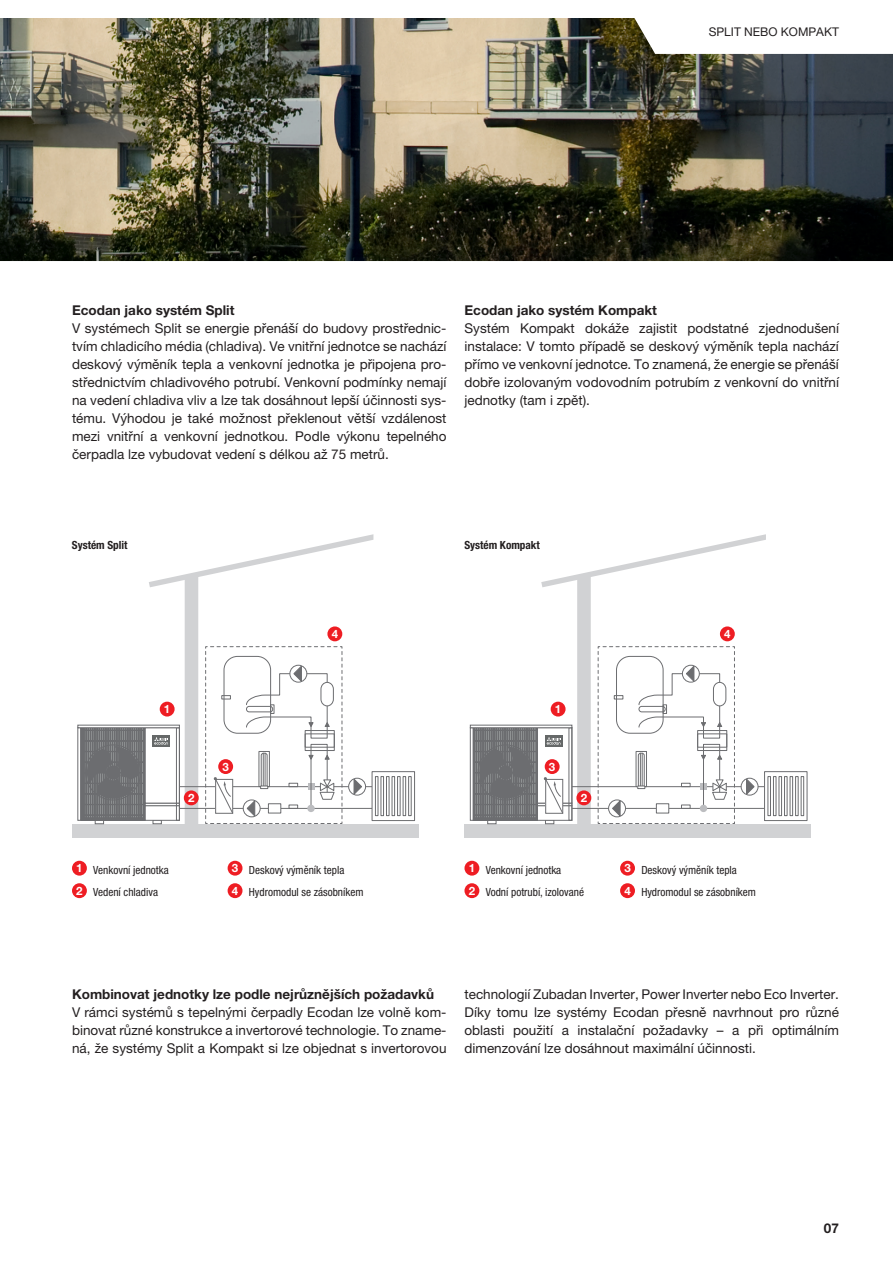
<style>
.page{position:relative;width:893px;height:1263px;background:#fff}
.page>*{position:absolute;margin:0;border:0;box-sizing:border-box;transform-origin:0 0}
.t1{font:13.5px/18px "Helvetica Neue LT Pro";color:#231f20;text-align:justify}
.t2{font:700 13.5px "Helvetica Neue LT Pro";color:#231f20}
.t3{font:12px "Helvetica Neue LT Pro";color:#231f20}
.t4{font:700 11.55px/22.5px "Helvetica Neue LT Pro";color:#fff}
.t5{font:condensed 11.25px/22.5px "Helvetica Neue LT Pro";color:#231f20}
.t6{font:700 condensed 11.25px "Helvetica Neue LT Pro";color:#231f20}
</style>
<div class="page">
<div style="left:72px;top:861px;width:15px;height:15px;background:#ee1d23;border-radius:50%"></div>
<div style="left:72px;top:883px;width:15px;height:15px;background:#ee1d23;border-radius:50%"></div>
<div style="left:464px;top:861px;width:15px;height:15px;background:#ee1d23;border-radius:50%"></div>
<div style="left:464px;top:883px;width:15px;height:15px;background:#ee1d23;border-radius:50%"></div>
<div style="left:228px;top:861px;width:14px;height:15px;background:#ee1d23;border-radius:50%"></div>
<div style="left:228px;top:883px;width:14px;height:15px;background:#ee1d23;border-radius:50%"></div>
<div style="left:620px;top:861px;width:15px;height:15px;background:#ee1d23;border-radius:50%"></div>
<div style="left:620px;top:883px;width:15px;height:15px;background:#ee1d23;border-radius:50%"></div>
<div style="left:72px;top:824px;width:347px;height:14px;background:#d1d2d4"></div>
<svg style="left:375px;top:776px;width:36px;height:41px"></svg>
<div style="left:372px;top:771px;width:43px;height:50px;border:1px solid #6c6d70"></div>
<div style="left:375px;top:776px;width:3px;height:40px;border:1px solid #6c6d70"></div>
<div style="left:381px;top:776px;width:3px;height:40px;border:1px solid #6c6d70"></div>
<div style="left:386px;top:776px;width:3px;height:40px;border:1px solid #6c6d70"></div>
<div style="left:392px;top:776px;width:3px;height:40px;border:1px solid #6c6d70"></div>
<div style="left:397px;top:776px;width:4px;height:40px;border:1px solid #6c6d70"></div>
<div style="left:403px;top:776px;width:3px;height:40px;border:1px solid #6c6d70"></div>
<div style="left:408px;top:776px;width:4px;height:40px;border:1px solid #6c6d70"></div>
<div style="left:77px;top:727px;width:4px;height:94px;border:1px solid #6c6d70"></div>
<svg style="left:79px;top:534px;width:294px;height:291px"></svg>
<div style="left:176px;top:727px;width:4px;height:94px;border:1px solid #6c6d70"></div>
<div style="left:77px;top:725px;width:103px;height:3px;border:1px solid #6c6d70"></div>
<div style="left:464px;top:824px;width:347px;height:14px;background:#d1d2d4"></div>
<svg style="left:768px;top:776px;width:37px;height:41px"></svg>
<div style="left:764px;top:771px;width:43px;height:50px;border:1px solid #6c6d70"></div>
<div style="left:767px;top:776px;width:4px;height:40px;border:1px solid #6c6d70"></div>
<div style="left:773px;top:776px;width:3px;height:40px;border:1px solid #6c6d70"></div>
<div style="left:779px;top:776px;width:3px;height:40px;border:1px solid #6c6d70"></div>
<div style="left:784px;top:776px;width:3px;height:40px;border:1px solid #6c6d70"></div>
<div style="left:790px;top:776px;width:3px;height:40px;border:1px solid #6c6d70"></div>
<div style="left:795px;top:776px;width:3px;height:40px;border:1px solid #6c6d70"></div>
<div style="left:801px;top:776px;width:3px;height:40px;border:1px solid #6c6d70"></div>
<div style="left:470px;top:727px;width:4px;height:94px;border:1px solid #6c6d70"></div>
<div style="left:470px;top:725px;width:102px;height:3px;border:1px solid #6c6d70"></div>
<svg style="left:471px;top:534px;width:295px;height:291px"></svg>
<div style="left:327px;top:626px;width:15px;height:15px;background:#ee1d23;border-radius:50%"></div>
<div style="left:720px;top:626px;width:15px;height:15px;background:#ee1d23;border-radius:50%"></div>
<div style="left:184px;top:790px;width:15px;height:15px;background:#ee1d23;border-radius:50%"></div>
<div style="left:576px;top:790px;width:15px;height:15px;background:#ee1d23;border-radius:50%"></div>
<div style="left:160px;top:702px;width:15px;height:14px;background:#ee1d23;border-radius:50%"></div>
<div style="left:551px;top:702px;width:15px;height:14px;background:#ee1d23;border-radius:50%"></div>
<div style="left:218px;top:759px;width:15px;height:15px;background:#ee1d23;border-radius:50%"></div>
<div style="left:545px;top:759px;width:15px;height:15px;background:#ee1d23;border-radius:50%"></div>
<img style="left:0;top:18px;width:893px;height:243px">
<svg style="left:627px;top:18px;width:266px;height:36px"></svg>
<p class="t3" style="left:709px;top:25px;width:132px">SPLIT NEBO KOMPAKT</p>
<p class="t2" style="left:72px;top:302px;width:164px">Ecodan jako systém Split</p>
<p class="t1" style="left:72px;top:319px;width:376px">V systémech Split se energie přenáší do budovy prostřednic&shy;tvím chladicího média (chladiva). Ve vnitřní jednotce se nachází deskový výměník tepla a venkovní jednotka je připojena pro&shy;střednictvím chladivového potrubí. Venkovní podmínky nemají na vedení chladiva vliv a lze tak dosáhnout lepší účinnosti sys&shy;tému. Výhodou je také možnost překlenout větší vzdálenost mezi vnitřní a venkovní jednotkou. Podle výkonu tepelného čerpadla lze vybudovat vedení s délkou až 75 metrů.</p>
<p class="t2" style="left:464px;top:302px;width:194px">Ecodan jako systém Kompakt</p>
<p class="t1" style="left:464px;top:319px;width:376px">Systém Kompakt dokáže zajistit podstatné zjednodušení instalace: V tomto případě se deskový výměník tepla nachází přímo ve venkovní jednotce. To znamená, že energie se přenáší dobře izolovaným vodovodním potrubím z venkovní do vnitřní jednotky (tam i zpět).</p>
<p class="t6" style="left:72px;top:538px;width:57px">Systém Split</p>
<p class="t6" style="left:464px;top:538px;width:77px">Systém Kompakt</p>
<p class="t4" style="left:332px;top:622px;width:8px">4</p>
<p class="t4" style="left:724px;top:622px;width:8px">4</p>
<p class="t4" style="left:164px;top:698px;width:8px">1</p>
<p class="t4" style="left:555px;top:698px;width:8px">1</p>
<p class="t4" style="left:222px;top:755px;width:8px">3</p>
<p class="t4" style="left:549px;top:755px;width:8px">3</p>
<p class="t4" style="left:188px;top:786px;width:8px">2</p>
<p class="t4" style="left:581px;top:786px;width:8px">2</p>
<p class="t4" style="left:232px;top:857px;width:8px">3<br>4</p>
<p class="t4" style="left:624px;top:857px;width:8px">3<br>4</p>
<p class="t4" style="left:76px;top:857px;width:8px">1<br>2</p>
<p class="t4" style="left:469px;top:857px;width:8px">1<br>2</p>
<p class="t5" style="left:93px;top:858px;width:77px">Venkovní jednotka<br>Vedení chladiva</p>
<p class="t5" style="left:486px;top:858px;width:100px">Venkovní jednotka<br>Vodní potrubí, izolované</p>
<p class="t5" style="left:249px;top:858px;width:116px">Deskový výměník tepla<br>Hydromodul se zásobníkem</p>
<p class="t5" style="left:641px;top:858px;width:116px">Deskový výměník tepla<br>Hydromodul se zásobníkem</p>
<p class="t2" style="left:72px;top:986px;width:364px">Kombinovat jednotky lze podle nejrůznějších požadavků</p>
<p class="t1" style="left:72px;top:1003px;width:376px">V rámci systémů s tepelnými čerpadly Ecodan lze volně kom&shy;binovat různé konstrukce a invertorové technologie. To zname&shy;ná, že systémy Split a Kompakt si lze objednat s invertorovou</p>
<p class="t1" style="left:464px;top:985px;width:376px">technologií Zubadan Inverter, Power Inverter nebo Eco Inverter.<br>Díky tomu lze systémy Ecodan přesně navrhnout pro různé oblasti použití a instalační požadavky – a při optimálním dimenzování lze dosáhnout maximální účinnosti.</p>
<p class="t2" style="left:824px;top:1220px;width:17px">07</p>
</div>
